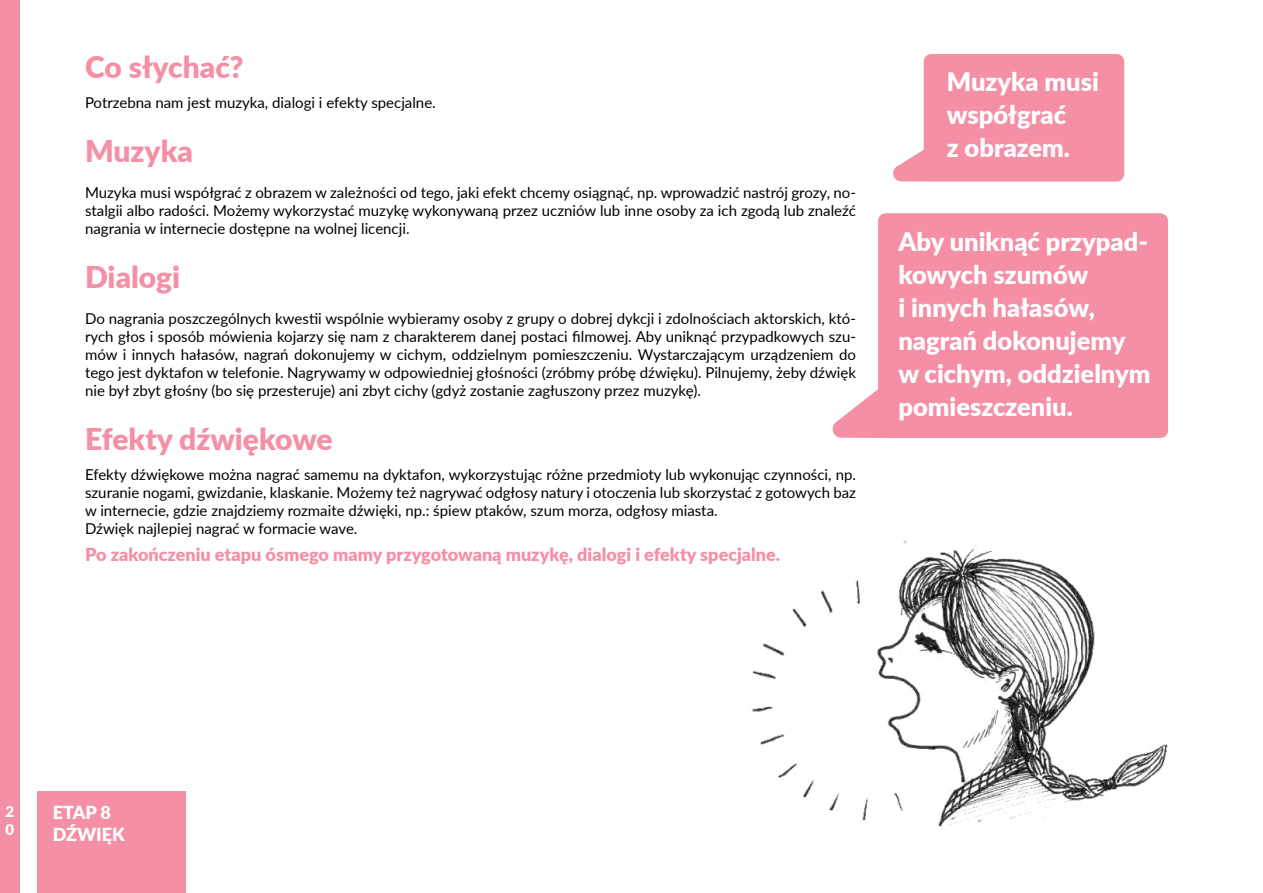
<style>
.page{position:relative;width:1263px;height:893px;background:#fff}
.page>*{position:absolute;margin:0;border:0;box-sizing:border-box;transform-origin:0 0}
.t1{font:900 30px "Lato";color:#f48fa5}
.t2{font:900 25.5px/33px "Lato";color:#fff}
.t3{font:900 18px "Lato";color:#f48fa5}
.t4{font:900 18px/21.6px "Lato";color:#fff}
.t5{font:15px/18px "Lato";color:#000;text-align:justify}
.t6{font:900 15px/18px "Lato";color:#fff}
</style>
<div class="page">
<div style="left:0;top:0;width:20px;height:893px;background:#f48fa5"></div>
<div style="left:37px;top:792px;width:149px;height:101px;background:#f48fa5"></div>
<img style="left:752px;top:540px;width:416px;height:287px">
<svg style="left:893px;top:54px;width:232px;height:128px;background:#f59caf"></svg>
<svg style="left:832px;top:213px;width:336px;height:225px;background:#f59db0"></svg>
<h1 class="t1" style="left:85px;top:45px;width:160px">Co słychać?</h1>
<p class="t5" style="left:85px;top:93px;width:352px">Potrzebna nam jest muzyka, dialogi i efekty specjalne.</p>
<h1 class="t1" style="left:85px;top:129px;width:109px">Muzyka</h1>
<p class="t5" style="left:85px;top:183px;width:772px">Muzyka musi współgrać z obrazem w zależności od tego, jaki efekt chcemy osiągnąć, np. wprowadzić nastrój grozy, no&shy;stalgii albo radości. Możemy wykorzystać muzykę wykonywaną przez uczniów lub inne osoby za ich zgodą lub znaleźć nagrania w internecie dostępne na wolnej licencji.</p>
<h1 class="t1" style="left:85px;top:255px;width:97px">Dialogi</h1>
<p class="t5" style="left:85px;top:309px;width:772px">Do nagrania poszczególnych kwestii wspólnie wybieramy osoby z grupy o dobrej dykcji i zdolnościach aktorskich, któ&shy;rych głos i sposób mówienia kojarzy się nam z charakterem danej postaci filmowej. Aby uniknąć przypadkowych szu&shy;mów i innych hałasów, nagrań dokonujemy w cichym, oddzielnym pomieszczeniu. Wystarczającym urządzeniem do tego jest dyktafon w telefonie. Nagrywamy w odpowiedniej głośności (zróbmy próbę dźwięku). Pilnujemy, żeby dźwięk nie był zbyt głośny (bo się przesteruje) ani zbyt cichy (gdyż zostanie zagłuszony przez muzykę).</p>
<h1 class="t1" style="left:85px;top:417px;width:249px">Efekty dźwiękowe</h1>
<p class="t5" style="left:85px;top:465px;width:772px;text-align:left">Efekty dźwiękowe można nagrać samemu na dyktafon, wykorzystując różne przedmioty lub wykonując czynności, np. szuranie nogami, gwizdanie, klaskanie. Możemy też nagrywać odgłosy natury i otoczenia lub skorzystać z gotowych baz w internecie, gdzie znajdziemy rozmaite dźwięki, np.: śpiew ptaków, szum morza, odgłosy miasta.<br>Dźwięk najlepiej nagrać w formacie wave.</p>
<p class="t3" style="left:85px;top:541px;width:697px">Po zakończeniu etapu ósmego mamy przygotowaną muzykę, dialogi i efekty specjalne.</p>
<h2 class="t2" style="left:947px;top:64px;width:154px">Muzyka musi współgrać<br>z obrazem.</h2>
<h2 class="t2" style="left:898px;top:224px;width:254px">Aby uniknąć przypad&shy;kowych szumów<br>i innych hałasów, nagrań dokonujemy w cichym, oddzielnym pomieszczeniu.</h2>
<p class="t6" style="left:6px;top:801px;width:10px">2<br>0</p>
<p class="t4" style="left:53px;top:801px;width:74px">ETAP 8<br>DŹWIĘK</p>
</div>
